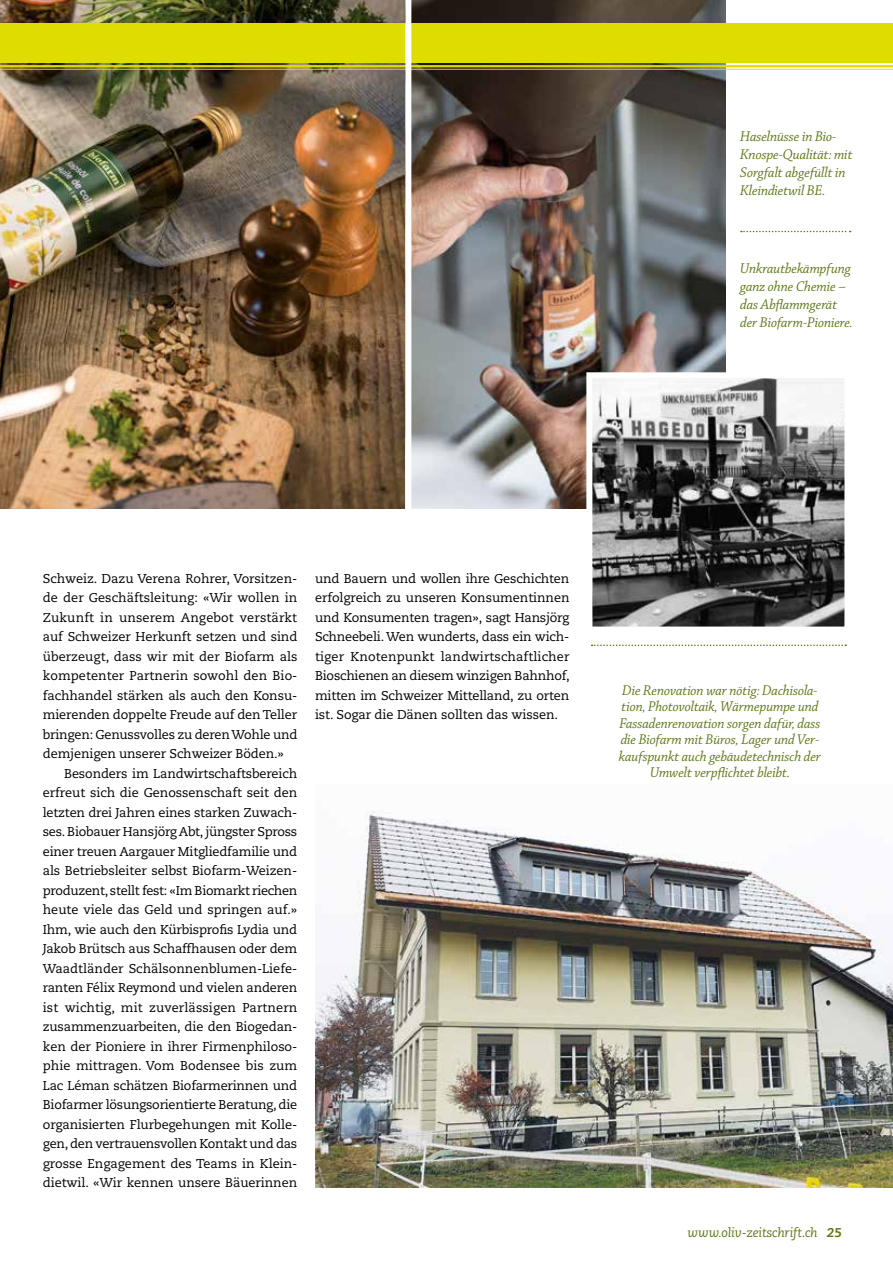
<style>
.page{position:relative;width:893px;height:1263px;background:#fff}
.page>*{position:absolute;margin:0;border:0;box-sizing:border-box;transform-origin:0 0}
.t1{font:15px/18px "Chaparral Pro It Subh";color:#5b7813}
.t2{font:12.75px/19.5px "Caecilia LT Std";letter-spacing:-.005em;color:#000;text-align:justify}
.t3{font:italic 12.75px "Caecilia LT Std";letter-spacing:-.005em;color:#5b7813}
.s1{font-weight:800}
</style>
<div class="page">
<img style="left:0;top:0;width:725px;height:509px">
<img style="left:315px;top:811px;width:578px;height:376px">
<hr style="left:0;top:65px;width:893px;height:2px;background:#dedc00">
<hr style="left:0;top:69px;width:893px;height:1px;background:#dedc00">
<div style="left:0;top:23px;width:893px;height:40px;background:#dedc00"></div>
<div style="left:405px;top:0;width:6px;height:544px;background:#fff"></div>
<img style="left:593px;top:379px;width:250px;height:246px">
<div style="left:586px;top:372px;width:264px;height:260px;border:6px solid #fff"></div>
<svg style="left:592px;top:644px;width:254px;height:2px"></svg>
<svg style="left:741px;top:231px;width:110px;height:1px"></svg>
<p class="t1" style="left:740px;top:128px;width:114px">Haselnüsse in Bio-<br>Knospe-Qualität: mit<br>Sorgfalt abgefüllt in<br>Kleindietwil BE.</p>
<p class="t1" style="left:740px;top:260px;width:114px">Unkrautbekämpfung ganz ohne Chemie – das Abflammgerät der Biofarm-Pioniere.</p>
<p class="t2" style="left:43px;top:569px;width:256px">Schweiz. Dazu Verena Rohrer, Vorsitzen&shy;de der Geschäftsleitung: «Wir wollen in Zukunft in unserem Angebot verstärkt auf Schweizer Herkunft setzen und sind überzeugt, dass wir mit der Biofarm als kompetenter Partnerin sowohl den Bio&shy;fachhandel stärken als auch den Konsu&shy;mierenden doppelte Freude auf den Teller bringen: Genussvolles zu deren Wohle und demjenigen unserer Schweizer Böden.»</p>
<p class="t2" style="left:43px;top:764px;width:256px;text-indent:21px">Besonders im Landwirtschaftsbereich erfreut sich die Genossenschaft seit den letzten drei Jahren eines starken Zuwach&shy;ses. Biobauer Hansjörg Abt, jüngster Spross einer treuen Aargauer Mitgliedfamilie und als Betriebsleiter selbst Biofarm-Weizen&shy;produzent, stellt fest: «Im Biomarkt riechen heute viele das Geld und springen auf.» Ihm, wie auch den Kürbisprofis Lydia und Jakob Brütsch aus Schaffhausen oder dem Waadtländer Schälsonnenblumen-Liefe&shy;ranten Félix Reymond und vielen anderen ist wichtig, mit zuverlässigen Partnern zusammenzuarbeiten, die den Biogedan&shy;ken der Pioniere in ihrer Firmenphiloso&shy;phie mittragen. Vom Bodensee bis zum Lac Léman schätzen Biofarmerinnen und Biofarmer lösungsorientierte Beratung, die organisierten Flurbegehungen mit Kolle&shy;gen, den vertrauensvollen Kontakt und das grosse Engagement des Teams in Klein&shy;dietwil. «Wir kennen unsere Bäuerinnen</p>
<p class="t2" style="left:315px;top:569px;width:256px">und Bauern und wollen ihre Geschichten erfolgreich zu unseren Konsumentinnen und Konsumenten tragen», sagt Hansjörg Schneebeli. Wen wunderts, dass ein wich&shy;tiger Knotenpunkt landwirtschaftlicher Bioschienen an diesem winzigen Bahnhof, mitten im Schweizer Mittelland, zu orten ist. Sogar die Dänen sollten das wissen.</p>
<p class="t1" style="left:619px;top:682px;width:204px;line-height:16.5px;text-align:center">Die Renovation war nötig: Dachisola&shy;tion, Photovoltaik, Wärmepumpe und Fassadenrenovation sorgen dafür, dass die Biofarm mit Büros, Lager und Ver&shy;kaufspunkt auch gebäudetechnisch der Umwelt verpflichtet bleibt.</p>
<p class="t3" style="left:688px;top:1225px;width:156px">www.oliv-zeitschrift.ch <span class="s1">25</span></p>
</div>
